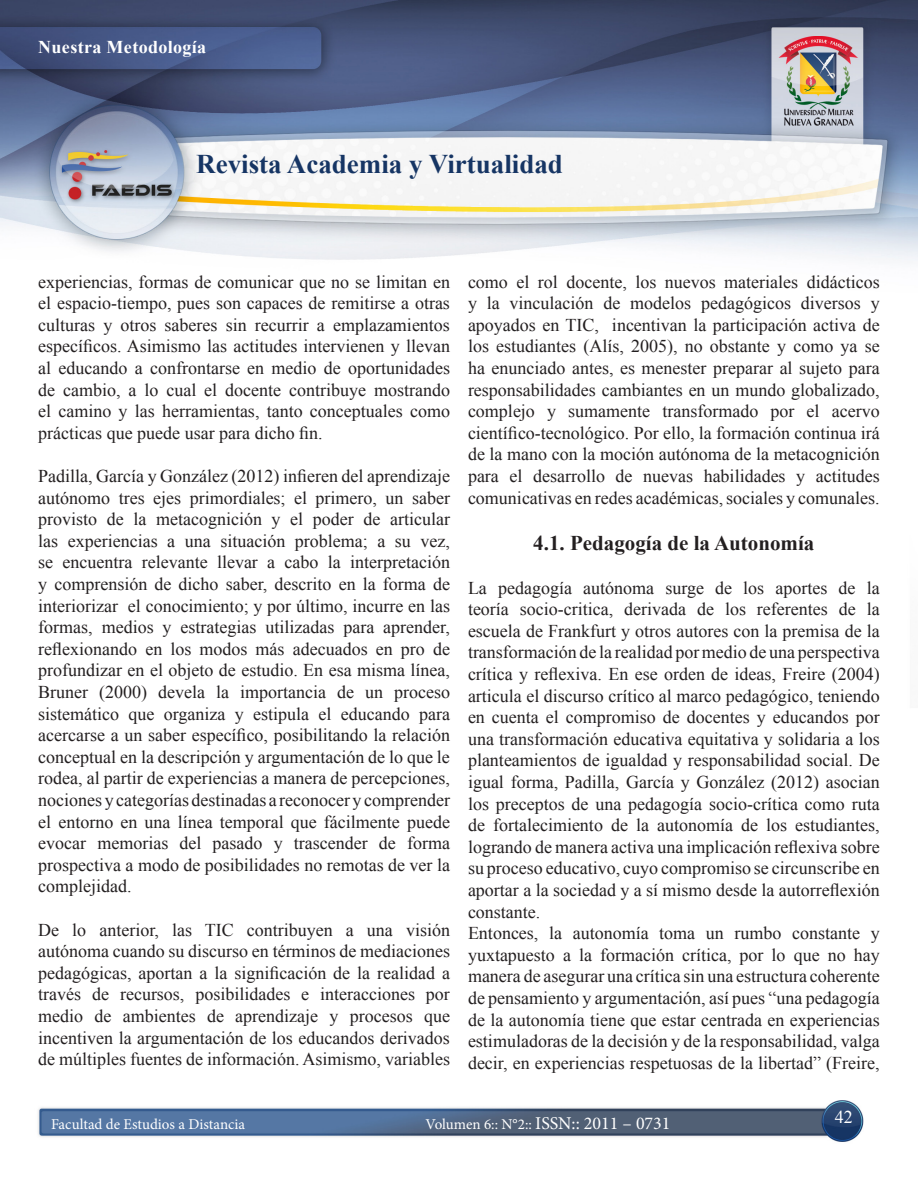
<style>
.page{position:relative;width:918px;height:1188px;background:#fff}
.page>*{position:absolute;margin:0;border:0;box-sizing:border-box;transform-origin:0 0}
.t1{font:700 27px "Times New Roman";color:#163564}
.Subtitulo{font:700 21px "Times New Roman";color:#231f20}
.Contenidos_Españo{font:18px/21.6px "Times New Roman";color:#231f20;text-align:justify}
.t2{font:700 18px "Times New Roman";letter-spacing:.02em;color:#fff}
.t3{font:18px "Times New Roman";color:#fff}
.t4{font:15px "Minion Pro";color:#fff}
.s1{font-size:18px}
</style>
<div class="page">
<img style="left:0;top:0;width:918px;height:1142px">
<p class="t2" style="left:38px;top:34px;width:169px">Nuestra Metodología</p>
<h1 class="t1" style="left:196px;top:146px;width:368px">Revista Academia y Virtualidad</h1>
<p class="Contenidos_Españo" style="left:38px;top:270px;width:413px">experiencias, formas de comunicar que no se limitan en el espacio-tiempo, pues son capaces de remitirse a otras culturas y otros saberes sin recurrir a emplazamientos específicos. Asimismo las actitudes intervienen y llevan al educando a confrontarse en medio de oportunidades de cambio, a lo cual el docente contribuye mostrando el camino y las herramientas, tanto conceptuales como prácticas que puede usar para dicho fin.</p>
<p class="Contenidos_Españo" style="left:38px;top:465px;width:413px">Padilla, García y González (2012) infieren del aprendizaje autónomo tres ejes primordiales; el primero, un saber provisto de la metacognición y el poder de articular las experiencias a una situación problema; a su vez, se encuentra relevante llevar a cabo la interpretación y comprensión de dicho saber, descrito en la forma de interiorizar el conocimiento; y por último, incurre en las formas, medios y estrategias utilizadas para aprender, reflexionando en los modos más adecuados en pro de profundizar en el objeto de estudio. En esa misma línea, Bruner (2000) devela la importancia de un proceso sistemático que organiza y estipula el educando para acercarse a un saber específico, posibilitando la relación conceptual en la descripción y argumentación de lo que le rodea, al partir de experiencias a manera de percepciones, nociones y categorías destinadas a reconocer y comprender el entorno en una línea temporal que fácilmente puede evocar memorias del pasado y trascender de forma prospectiva a modo de posibilidades no remotas de ver la complejidad.</p>
<p class="Contenidos_Españo" style="left:38px;top:918px;width:413px">De lo anterior, las TIC contribuyen a una visión autónoma cuando su discurso en términos de mediaciones pedagógicas, aportan a la significación de la realidad a través de recursos, posibilidades e interacciones por medio de ambientes de aprendizaje y procesos que incentiven la argumentación de los educandos derivados de múltiples fuentes de información. Asimismo, variables</p>
<p class="Contenidos_Españo" style="left:468px;top:270px;width:413px">como el rol docente, los nuevos materiales didácticos y la vinculación de modelos pedagógicos diversos y apoyados en TIC, incentivan la participación activa de los estudiantes (Alís, 2005), no obstante y como ya se ha enunciado antes, es menester preparar al sujeto para responsabilidades cambiantes en un mundo globalizado, complejo y sumamente transformado por el acervo científico-tecnológico. Por ello, la formación continua irá de la mano con la moción autónoma de la metacognición para el desarrollo de nuevas habilidades y actitudes comunicativas en redes académicas, sociales y comunales.</p>
<p class="Subtitulo" style="left:533px;top:529px;width:283px">4.1. Pedagogía de la Autonomía</p>
<p class="Contenidos_Españo" style="left:468px;top:576px;width:413px">La pedagogía autónoma surge de los aportes de la teoría socio-critica, derivada de los referentes de la escuela de Frankfurt y otros autores con la premisa de la transformación de la realidad por medio de una perspectiva crítica y reflexiva. En ese orden de ideas, Freire (2004) articula el discurso crítico al marco pedagógico, teniendo en cuenta el compromiso de docentes y educandos por una transformación educativa equitativa y solidaria a los planteamientos de igualdad y responsabilidad social. De igual forma, Padilla, García y González (2012) asocian los preceptos de una pedagogía socio-crítica como ruta de fortalecimiento de la autonomía de los estudiantes, logrando de manera activa una implicación reflexiva sobre su proceso educativo, cuyo compromiso se circunscribe en aportar a la sociedad y a sí mismo desde la autorreflexión constante.</p>
<p class="Contenidos_Españo" style="left:468px;top:922px;width:413px">Entonces, la autonomía toma un rumbo constante y yuxtapuesto a la formación crítica, por lo que no hay manera de asegurar una crítica sin una estructura coherente de pensamiento y argumentación, así pues “una pedagogía de la autonomía tiene que estar centrada en experiencias estimuladoras de la decisión y de la responsabilidad, valga decir, en experiencias respetuosas de la libertad” (Freire,</p>
<p class="t4" style="left:51px;top:1114px;width:196px">Facultad de Estudios a Distancia</p>
<p class="t4" style="left:426px;top:1114px;width:246px">Volumen 6:: N°2:: <span class="s1">ISSN:: 2011 – 0731</span></p>
<p class="t3" style="left:835px;top:1105px;width:19px">42</p>
</div>
